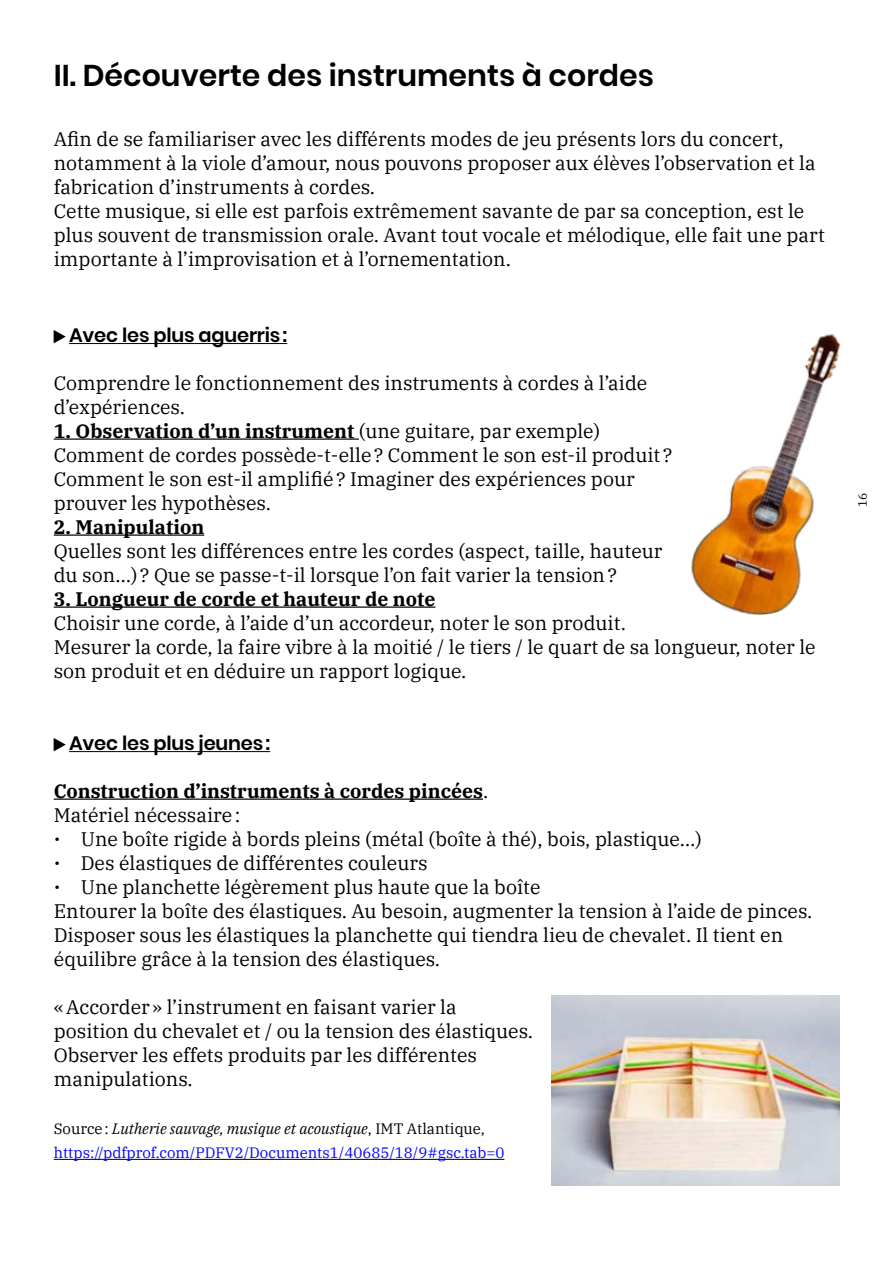
<style>
.page{position:relative;width:893px;height:1263px;background:#fff}
.page>*{position:absolute;margin:0;border:0;box-sizing:border-box;transform-origin:0 0}
.t1{font:600 30px "Poppins";color:#000}
.t2{font:19.5px/24px "IBM Plex Serif";color:#000}
.t3{font:700 19.5px/24px "IBM Plex Serif";color:#000}
.t4{font:600 19.5px "Poppins";letter-spacing:-.01em;color:#000}
.t5{font:15px/24px "IBM Plex Serif";color:#00f}
.t6{font:12px "IBM Plex Serif";color:#000}
.s1{font-weight:700}
.s2{font-weight:400}
.s3{font-family:"Raleway"}
.s4{color:#000}
.s5{font-style:italic;color:#000}
</style>
<div class="page">
<hr style="left:69px;top:343px;width:218px;height:1px;background:#000">
<hr style="left:54px;top:438px;width:305px;height:2px;background:#000">
<hr style="left:54px;top:534px;width:150px;height:2px;background:#000">
<hr style="left:54px;top:606px;width:381px;height:2px;background:#000">
<hr style="left:69px;top:751px;width:201px;height:1px;background:#000">
<hr style="left:54px;top:798px;width:429px;height:2px;background:#000">
<hr style="left:54px;top:1159px;width:450px;height:1px;background:#000">
<img style="left:691px;top:334px;width:150px;height:281px">
<img style="left:552px;top:995px;width:287px;height:191px">
<h1 class="t1" style="left:54px;top:58px;width:602px">II. Découverte des instruments à cordes</h1>
<p class="t2" style="left:54px;top:125px;width:773px">Afin de se familiariser avec les différents modes de jeu présents lors du concert, notamment à la viole d’amour, nous pouvons proposer aux élèves l’observation et la fabrication d’instruments à cordes.<br>Cette musique, si elle est parfois extrêmement savante de par sa conception, est le plus souvent de transmission orale. Avant tout vocale et mélodique, elle fait une part importante à l’improvisation et à l’ornementation.</p>
<p class="t4" style="left:69px;top:324px;width:220px">Avec les plus aguerris:</p>
<p class="t2" style="left:54px;top:370px;width:595px">Comprendre le fonctionnement des instruments à cordes à l’aide d’expériences.</p>
<p class="t2" style="left:54px;top:418px;width:620px"><span class="s1">1. Observation d’un instrument</span> (une guitare, par exemple)<br>Comment de cordes possède-t-elle? Comment le son est-il produit ?<br>Comment le son est-il amplifié? Imaginer des expériences pour prouver les hypothèses.</p>
<p class="t3" style="left:54px;top:514px;width:152px">2. Manipulation</p>
<p class="t2" style="left:54px;top:538px;width:610px">Quelles sont les différences entre les cordes (aspect, taille, hauteur du son…) ? Que se passe-t-il lorsque l’on fait varier la tension?</p>
<p class="t3" style="left:54px;top:586px;width:383px">3. Longueur de corde et hauteur de note</p>
<p class="t2" style="left:54px;top:610px;width:763px">Choisir une corde, à l’aide d’un accordeur, noter le son produit.<br>Mesurer la corde, la faire vibre à la moitié / le tiers / le quart de sa longueur, noter le son produit et en déduire un rapport logique.</p>
<p class="t4" style="left:69px;top:732px;width:203px">Avec les plus jeunes:</p>
<p class="t3" style="left:54px;top:778px;width:436px">Construction d’instruments à cordes pincées<span class="s2">.<br>Matériel nécessaire:</span></p>
<p class="t2" style="left:54px;top:826px;width:649px"><span class="s3">•</span> Une boîte rigide à bords pleins (métal (boîte à thé), bois, plastique…)</p>
<p class="t2" style="left:54px;top:850px;width:375px"><span class="s3">•</span> Des élastiques de différentes couleurs</p>
<p class="t2" style="left:54px;top:874px;width:760px"><span class="s3">•</span> Une planchette légèrement plus haute que la boîte<br>Entourer la boîte des élastiques. Au besoin, augmenter la tension à l’aide de pinces.<br>Disposer sous les élastiques la planchette qui tiendra lieu de chevalet. Il tient en équilibre grâce à la tension des élastiques.</p>
<p class="t2" style="left:54px;top:994px;width:481px">«Accorder» l’instrument en faisant varier la position du chevalet et / ou la tension des élastiques.<br>Observer les effets produits par les différentes manipulations.</p>
<p class="t5" style="left:54px;top:1115px;width:452px"><span class="s4">Source:</span> <span class="s5">Lutherie sauvage, musique et acoustique</span><span class="s4">, IMT Atlantique, </span>https://pdfprof.com/PDFV2/Documents1/40685/18/9#gsc.tab=0</p>
<p class="t6" style="left:853px;top:507px;width:16px;rotate:-90deg">16</p>
</div>
